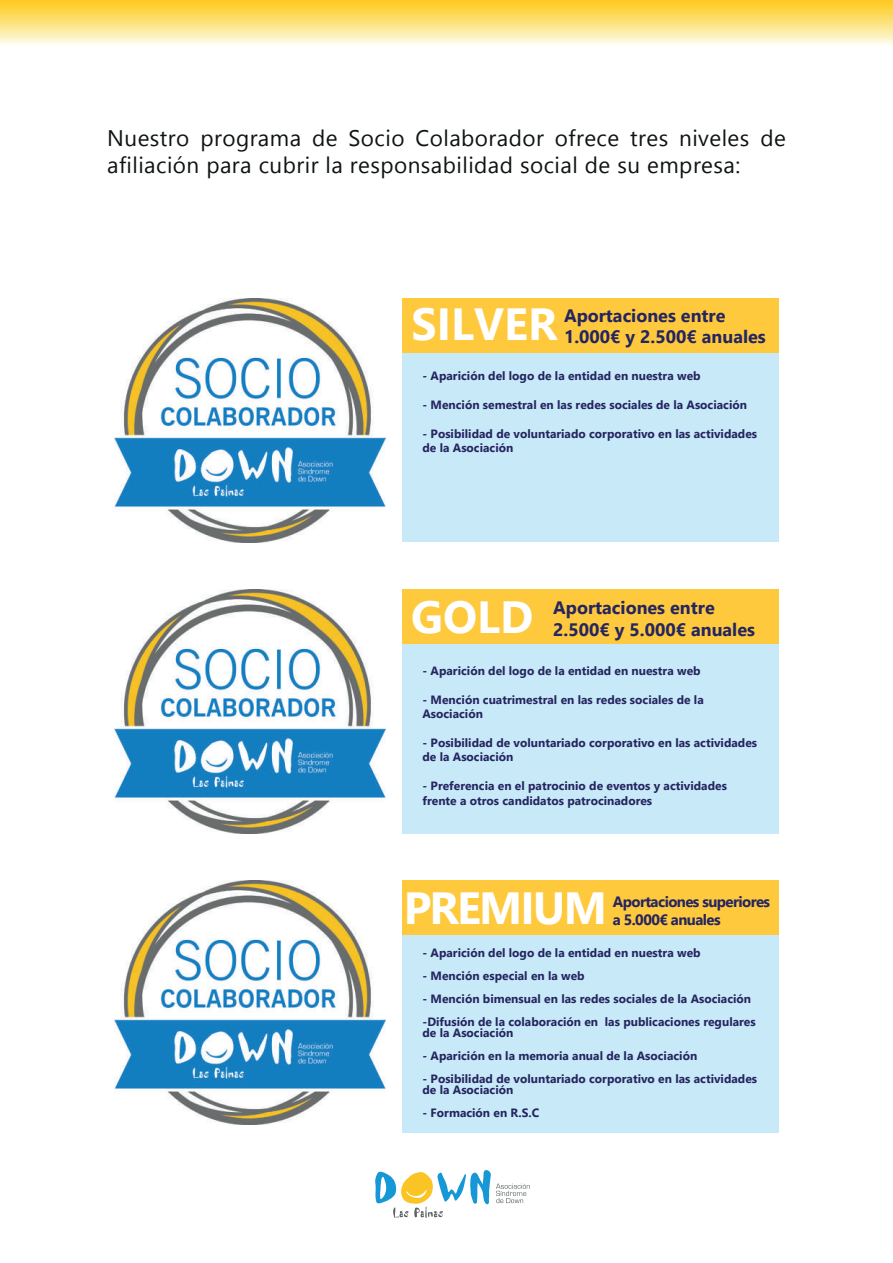
<style>
.page{position:relative;width:893px;height:1263px;background:#fff}
.page>*{position:absolute;margin:0;border:0;box-sizing:border-box;transform-origin:0 0}
.t1{font:700 45px "Segoe UI";color:#fff}
.t2{font:700 45px "Segoe UI";letter-spacing:-.04em;color:#fff}
.t3{font:22.5px/27px "Segoe UI";letter-spacing:.02em;color:#0f1313}
.t4{font:700 18px/21.6px "Segoe UI";color:#252560}
.t5{font:700 15px/18px "Segoe UI";letter-spacing:-.04em;color:#252560}
.t6{font:700 12px/14.4px "Segoe UI";color:#252560}
</style>
<div class="page">
<div style="left:0;top:0;width:893px;height:45px;background:linear-gradient(to bottom,#fdc916,#fcfbe8)"></div>
<svg style="left:375px;top:1170px;width:155px;height:48px"></svg>
<img style="left:114px;top:298px;width:272px;height:244px">
<div style="left:402px;top:352px;width:377px;height:190px;background:#c8e9f8"></div>
<div style="left:402px;top:298px;width:377px;height:54px;background:#fec93d"></div>
<img style="left:114px;top:589px;width:272px;height:244px">
<div style="left:402px;top:644px;width:377px;height:189px;background:#c8e9f8"></div>
<div style="left:402px;top:589px;width:377px;height:55px;background:#fec93d"></div>
<img style="left:114px;top:881px;width:272px;height:244px">
<div style="left:402px;top:935px;width:377px;height:198px;background:#c8e9f8"></div>
<div style="left:402px;top:881px;width:377px;height:54px;background:#fec93d"></div>
<h2 class="t3" style="left:107px;top:124px;width:680px">Nuestro programa de Socio Colaborador ofrece tres niveles de afiliación para cubrir la responsabilidad social de su empresa:</h2>
<h1 class="t1" style="left:412px;top:288px;width:147px">SILVER</h1>
<h3 class="t4" style="left:564px;top:304px;width:203px">Aportaciones entre<br>1.000€ y 2.500€ anuales</h3>
<p class="t6" style="left:422px;top:368px;width:280px">- Aparición del logo de la entidad en nuestra web</p>
<p class="t6" style="left:422px;top:397px;width:326px">- Mención semestral en las redes sociales de la Asociación</p>
<p class="t6" style="left:422px;top:426px;width:336px">- Posibilidad de voluntariado corporativo en las actividades de la Asociación</p>
<h1 class="t1" style="left:411px;top:581px;width:124px">GOLD</h1>
<h3 class="t4" style="left:553px;top:597px;width:203px">Aportaciones entre<br>2.500€ y 5.000€ anuales</h3>
<p class="t6" style="left:422px;top:663px;width:280px">- Aparición del logo de la entidad en nuestra web</p>
<p class="t6" style="left:422px;top:692px;width:283px">- Mención cuatrimestral en las redes sociales de la<br>Asociación</p>
<p class="t6" style="left:422px;top:735px;width:336px">- Posibilidad de voluntariado corporativo en las actividades de la Asociación</p>
<p class="t6" style="left:422px;top:779px;width:306px">- Preferencia en el patrocinio de eventos y actividades frente a otros candidatos patrocinadores</p>
<h1 class="t2" style="left:404px;top:872px;width:205px">PREMIUM</h1>
<p class="t5" style="left:613px;top:892px;width:159px">Aportaciones superiores a 5.000€ anuales</p>
<p class="t6" style="left:422px;top:946px;width:280px">- Aparición del logo de la entidad en nuestra web</p>
<p class="t6" style="left:422px;top:969px;width:164px">- Mención especial en la web</p>
<p class="t6" style="left:422px;top:987px;width:335px;line-height:22.8px">- Mención bimensual en las redes sociales de la Asociación -Difusión de la colaboración en las publicaciones regulares</p>
<p class="t6" style="left:422px;top:1026px;width:92px">de la Asociación</p>
<p class="t6" style="left:422px;top:1048px;width:276px">- Aparición en la memoria anual de la Asociación</p>
<p class="t6" style="left:422px;top:1073px;width:336px;line-height:11.4px">- Posibilidad de voluntariado corporativo en las actividades de la Asociación</p>
<p class="t6" style="left:422px;top:1105px;width:118px">- Formación en R.S.C</p>
</div>
